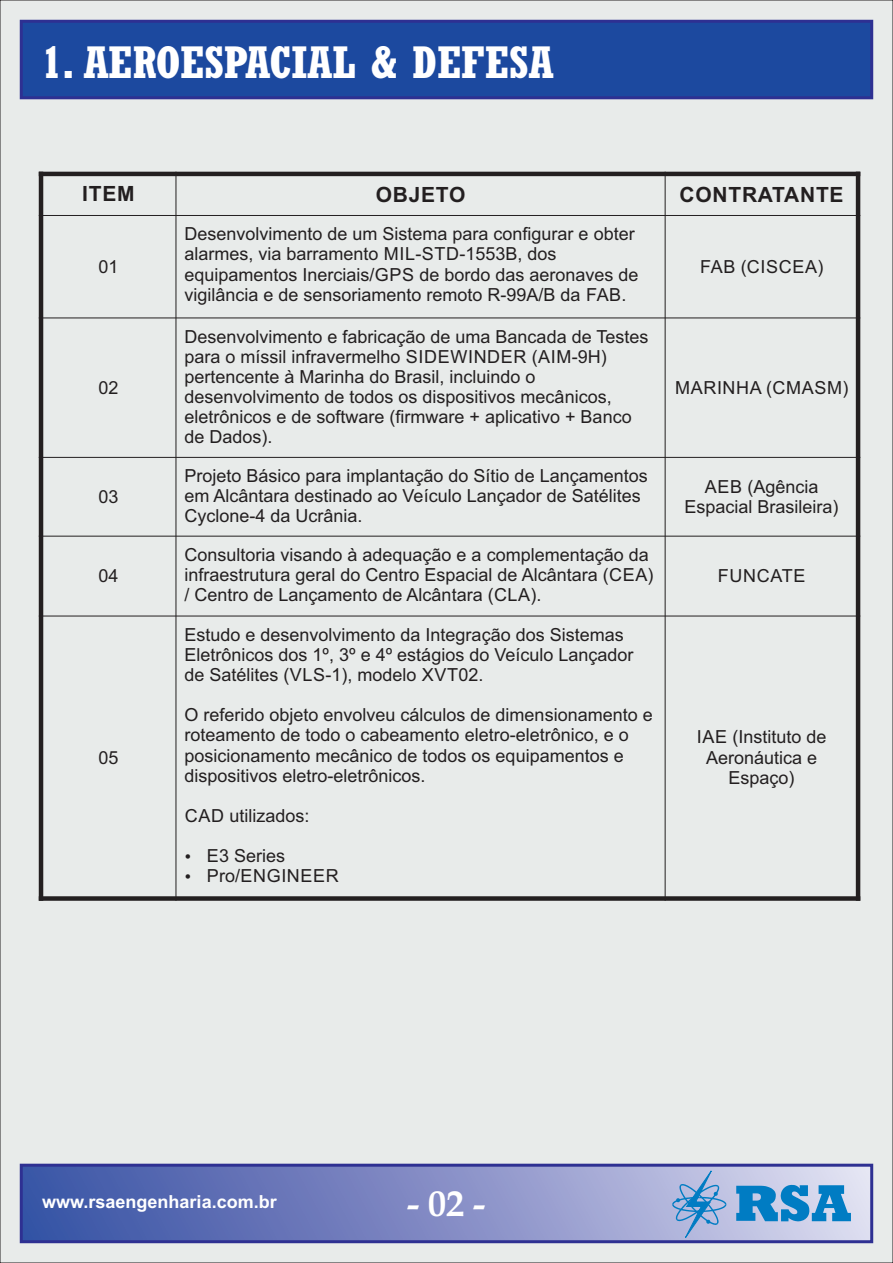
<style>
.page{position:relative;width:893px;height:1263px;background:#e8ebea}
.page>*{position:absolute;margin:0;border:0;box-sizing:border-box;transform-origin:0 0}
.t1{font:700 condensed 45px "Rockwell";color:#fff}
.t2{font:700 36px "Book Antiqua";color:#fff}
.t3{font:700 21px "Arial";letter-spacing:.035em;color:#231f20}
.t4{font:18px/20.1px "Arial";color:#231f20}
.t5{font:18px "Arial";letter-spacing:.035em;color:#231f20}
.t6{font:700 18px "Arial";color:#fff}
.t7{font:18px/20.1px "Arial";letter-spacing:.02em;color:#231f20}
</style>
<div class="page">
<svg style="left:18px;top:18px;width:857px;height:83px;background:#264ea1"></svg>
<div style="left:21px;top:1165px;width:851px;height:77px;background:linear-gradient(to right,#354ca2,#dcd9ef)"></div>
<div style="left:20px;top:1164px;width:853px;height:79px;border:3px solid #2e3092"></div>
<svg style="left:736px;top:1185px;width:115px;height:36px;background:#4498cf"></svg>
<svg style="left:672px;top:1169px;width:54px;height:70px;background:#94afd9"></svg>
<hr style="left:39px;top:172px;width:4px;height:729px;background:#231f20">
<hr style="left:176px;top:172px;width:1px;height:729px;background:#231f20">
<hr style="left:665px;top:172px;width:1px;height:729px;background:#231f20">
<hr style="left:856px;top:172px;width:4px;height:729px;background:#231f20">
<div style="left:39px;top:896px;width:821px;height:5px;background:#231f20"></div>
<hr style="left:39px;top:616px;width:821px;height:1px;background:#231f20">
<hr style="left:39px;top:536px;width:821px;height:1px;background:#231f20">
<hr style="left:39px;top:457px;width:821px;height:1px;background:#231f20">
<hr style="left:39px;top:318px;width:821px;height:1px;background:#231f20">
<hr style="left:39px;top:215px;width:821px;height:1px;background:#231f20">
<hr style="left:39px;top:172px;width:821px;height:4px;background:#231f20">
<svg style="left:186px;top:854px;width:4px;height:5px"></svg>
<svg style="left:186px;top:874px;width:4px;height:5px"></svg>
<h1 class="t1" style="left:42px;top:44px;width:513px">1. AEROESPACIAL &amp; DEFESA</h1>
<p class="t3" style="left:82px;top:186px;width:54px">ITEM</p>
<p class="t3" style="left:376px;top:187px;width:91px">OBJETO</p>
<p class="t3" style="left:679px;top:187px;width:166px">CONTRATANTE</p>
<p class="t4" style="left:98px;top:258px;width:22px">01</p>
<p class="t4" style="left:98px;top:379px;width:22px">02</p>
<p class="t4" style="left:98px;top:488px;width:22px">03</p>
<p class="t4" style="left:98px;top:568px;width:22px">04</p>
<p class="t4" style="left:98px;top:749px;width:22px">05</p>
<p class="t4" style="left:184px;top:226px;width:456px">Desenvolvimento de um Sistema para configurar e obter alarmes, via barramento MIL-STD-1553B, dos equipamentos Inerciais/GPS de bordo das aeronaves de vigilância e de sensoriamento remoto R-99A/B da FAB.</p>
<p class="t4" style="left:184px;top:328px;width:465px">Desenvolvimento e fabricação de uma Bancada de Testes para o míssil infravermelho SIDEWINDER (AIM-9H) pertencente à Marinha do Brasil, incluindo o desenvolvimento de todos os dispositivos mecânicos, eletrônicos e de software (firmware + aplicativo + Banco de Dados).</p>
<p class="t5" style="left:700px;top:260px;width:125px">FAB (CISCEA)</p>
<p class="t5" style="left:675px;top:381px;width:175px">MARINHA (CMASM)</p>
<p class="t4" style="left:184px;top:467px;width:465px">Projeto Básico para implantação do Sítio de Lançamentos em Alcântara destinado ao Veículo Lançador de Satélites<br>Cyclone-4 da Ucrânia.</p>
<p class="t4" style="left:685px;top:478px;width:156px;text-align:center">AEB (Agência<br>Espacial Brasileira)</p>
<p class="t4" style="left:184px;top:546px;width:471px">Consultoria visando à adequação e a complementação da infraestrutura geral do Centro Espacial de Alcântara (CEA) / Centro de Lançamento de Alcântara (CLA).</p>
<p class="t4" style="left:184px;top:626px;width:450px">Estudo e desenvolvimento da Integração dos Sistemas<br>Eletrônicos dos 1º, 3º e 4º estágios do Veículo Lançador de Satélites (VLS-1), modelo XVT02.</p>
<p class="t4" style="left:184px;top:706px;width:470px">O referido objeto envolveu cálculos de dimensionamento e roteamento de todo o cabeamento eletro-eletrônico, e o posicionamento mecânico de todos os equipamentos e dispositivos eletro-eletrônicos.</p>
<p class="t4" style="left:185px;top:807px;width:126px">CAD utilizados:</p>
<p class="t7" style="left:207px;top:847px;width:134px">E3 Series<br>Pro/ENGINEER</p>
<p class="t5" style="left:718px;top:569px;width:89px">FUNCATE</p>
<p class="t4" style="left:697px;top:729px;width:131px;text-align:center">IAE (Instituto de<br>Aeronáutica e<br>Espaço)</p>
<p class="t6" style="left:42px;top:1195px;width:236px">www.rsaengenharia.com.br</p>
<h2 class="t2" style="left:407px;top:1189px;width:79px">- 02 -</h2>
</div>
